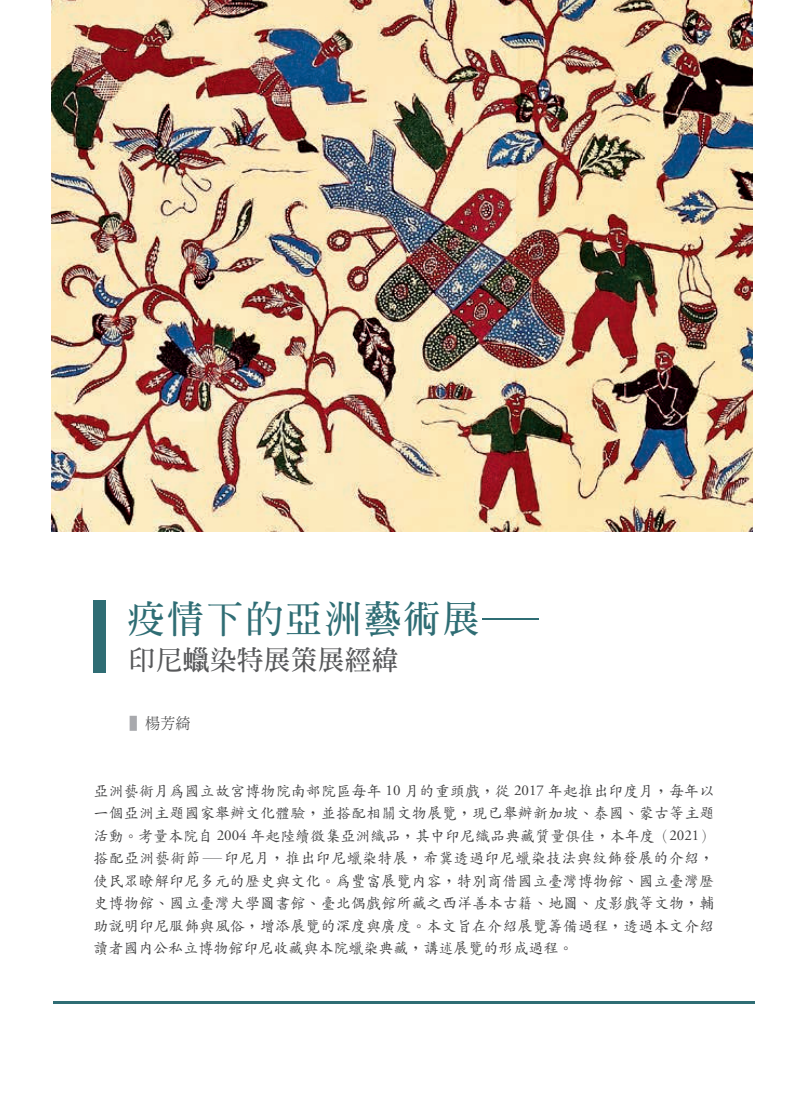
<style>
.page{position:relative;width:808px;height:1106px;background:#fff}
.page>*{position:absolute;margin:0;border:0;box-sizing:border-box;transform-origin:0 0}
.t1{font:700 37.5px "AR Ming B5";letter-spacing:.05em;color:#2f6d74}
.t2{font:700 27px "AR Ming B5";color:#57585a}
.t3{font:500 15px/22.5px "AR Kai B5";color:#3e3e3f;text-align:justify}
.t4{font:300 15px "AR Ming B5";color:#3e3e3f}
.s1{color:#a8a9ad}
.s2{font-family:"Adobe Garamond Pro";font-weight:400}
</style>
<div class="page">
<hr style="left:53px;top:1000px;width:702px;height:3px;background:#2f6d74">
<div style="left:94px;top:600px;width:12px;height:73px;background:#2f6d74"></div>
<img style="left:51px;top:0;width:702px;height:531px">
<h1 class="t1" style="left:128px;top:600px;width:412px">疫情下的亞洲藝術展─</h1>
<h2 class="t2" style="left:129px;top:646px;width:271px">印尼蠟染特展策展經緯</h2>
<p class="t4" style="left:130px;top:715px;width:78px"><span class="s1">▌</span>楊芳綺　</p>
<p class="t3" style="left:94px;top:779px;width:622px">亞洲藝術月為國立故宮博物院南部院區每年 <span class="s2">10</span> 月的重頭戲，從 <span class="s2">2017</span> 年起推出印度月，每年以一個亞洲主題國家舉辦文化體驗，並搭配相關文物展覽，現已舉辦新加坡、泰國、蒙古等主題活動。考量本院自 <span class="s2">2004</span> 年起陸續徵集亞洲織品，其中印尼織品典藏質量俱佳，本年度（<span class="s2">2021</span>）搭配亞洲藝術節—印尼月，推出印尼蠟染特展，希冀透過印尼蠟染技法與紋飾發展的介紹，使民眾瞭解印尼多元的歷史與文化。為豐富展覽內容，特別商借國立臺灣博物館、國立臺灣歷史博物館、國立臺灣大學圖書館、臺北偶戲館所藏之西洋善本古籍、地圖、皮影戲等文物，輔助說明印尼服飾與風俗，增添展覽的深度與廣度。本文旨在介紹展覽籌備過程，透過本文介紹讀者國內公私立博物館印尼收藏與本院蠟染典藏，講述展覽的形成過程。</p>
</div>
